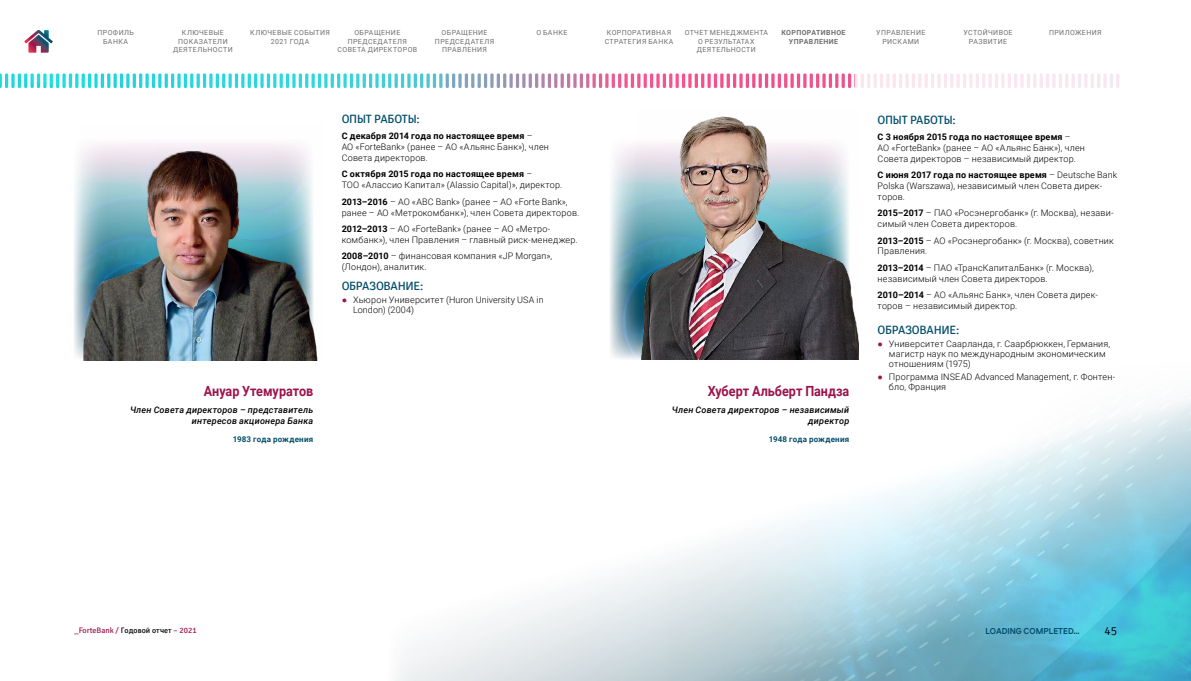
<style>
.page{position:relative;width:1191px;height:681px;background:#fff}
.page>*{position:absolute;margin:0;border:0;box-sizing:border-box;transform-origin:0 0}
.t1{font:700 14px "Roboto";color:#9c134b;scale:.9 1}
.t2{font:12px "Cignika";letter-spacing:-.025em;color:#034e6c}
.t3{font:300 12px "Cignika";color:#000}
.t4{font:300 9px/10.8px "Roboto";letter-spacing:.02em;color:#000}
.t5{font:italic 500 9px/10.8px "Roboto";letter-spacing:.02em;color:#000;text-align:right}
.t6{font:700 9px "Aeroport";color:#034e6c;scale:.9 1}
.t7{font:700 8px "Roboto";letter-spacing:.025em;color:#034e6c}
.t8{font:8px "Cignika";color:#9c134b}
.t9{font:7px/8.4px "Roboto";letter-spacing:.055em;color:#706f6f;text-align:center}
.t10{font:700 7px/8.4px "Roboto";letter-spacing:.055em;color:#706f6f;text-align:center}
.s1{font-weight:700}
.s2{font-family:"Arial";font-weight:400;color:#9c134b}
.s3{color:#000}
</style>
<div class="page">
<img style="left:397px;top:399px;width:794px;height:281px">
<svg style="left:24px;top:30px;width:29px;height:23px"></svg>
<img style="left:610px;top:145px;width:239px;height:215px">
<img style="left:74px;top:159px;width:7px;height:199px">
<img style="left:81px;top:143px;width:237px;height:217px">
<img style="left:635px;top:116px;width:223px;height:243px">
<svg style="left:0;top:73px;width:855px;height:15px"></svg>
<svg style="left:855px;top:73px;width:264px;height:15px"></svg>
<p class="t9" style="left:97px;top:28px;width:38px">ПРОФИЛЬ<br>БАНКА</p>
<p class="t9" style="left:173px;top:28px;width:61px">КЛЮЧЕВЫЕ<br>ПОКАЗАТЕЛИ<br>ДЕЯТЕЛЬНОСТИ</p>
<p class="t9" style="left:250px;top:28px;width:81px">КЛЮЧЕВЫЕ СОБЫТИЯ<br>2021 ГОДА</p>
<p class="t9" style="left:337px;top:28px;width:81px">ОБРАЩЕНИЕ<br>ПРЕДСЕДАТЕЛЯ<br>СОВЕТА ДИРЕКТОРОВ</p>
<p class="t9" style="left:435px;top:28px;width:61px">ОБРАЩЕНИЕ<br>ПРЕДСЕДАТЕЛЯ<br>ПРАВЛЕНИЯ</p>
<p class="t9" style="left:604px;top:28px;width:70px">КОРПОРАТИВНАЯ<br>СТРАТЕГИЯ БАНКА</p>
<p class="t9" style="left:684px;top:28px;width:85px">ОТЧЕТ МЕНЕДЖМЕНТА<br>О РЕЗУЛЬТАТАХ<br>ДЕЯТЕЛЬНОСТИ</p>
<p class="t10" style="left:781px;top:28px;width:65px">КОРПОРАТИВНОЕ<br>УПРАВЛЕНИЕ</p>
<p class="t9" style="left:876px;top:28px;width:51px">УПРАВЛЕНИЕ<br>РИСКАМИ</p>
<p class="t9" style="left:963px;top:28px;width:51px">УСТОЙЧИВОЕ<br>РАЗВИТИЕ</p>
<p class="t9" style="left:536px;top:28px;width:33px">О БАНКЕ</p>
<p class="t9" style="left:1049px;top:28px;width:54px">ПРИЛОЖЕНИЯ</p>
<h1 class="t1" style="left:204px;top:381px;width:123px">Ануар Утемуратов</h1>
<p class="t5" style="left:130px;top:404px;width:185px">Член Совета директоров – представитель интересов акционера Банка</p>
<p class="t7" style="left:233px;top:433px;width:82px">1983 года рождения</p>
<h2 class="t2" style="left:342px;top:112px;width:79px">ОПЫТ РАБОТЫ:</h2>
<p class="t4" style="left:342px;top:130px;width:209px"><span class="s1">С декабря 2014 года по настоящее время</span> –<br>АО «ForteBank» (ранее – АО «Альянс Банк»), член<br>Совета директоров.</p>
<p class="t4" style="left:342px;top:168px;width:222px"><span class="s1">С октября 2015 года по настоящее время</span> –<br>ТОО «Алассио Капитал» (Alassio Capital)», директор.</p>
<p class="t4" style="left:342px;top:196px;width:239px"><span class="s1">2013–2016</span> – АО «ABC Bank» (ранее – АО «Forte Bank», ранее – АО «Метрокомбанк»), член Совета директоров.</p>
<p class="t4" style="left:342px;top:223px;width:237px"><span class="s1">2012–2013</span> – АО «ForteBank» (ранее – АО «Метро&shy;комбанк»), член Правления – главный риск-менеджер.</p>
<p class="t4" style="left:342px;top:250px;width:212px"><span class="s1">2008–2010</span> – финансовая компания «JP Morgan», (Лондон), аналитик.</p>
<h2 class="t2" style="left:342px;top:279px;width:83px">ОБРАЗОВАНИЕ:</h2>
<p class="t4" style="left:353px;top:294px;width:192px;line-height:10px;text-indent:-11px"><span class="s2">●</span> Хьюрон Университет (Huron University USA in<br>London) (2004)</p>
<h1 class="t1" style="left:708px;top:381px;width:159px">Хуберт Альберт Пандза</h1>
<p class="t5" style="left:672px;top:404px;width:179px">Член Совета директоров – независимый директор</p>
<p class="t7" style="left:769px;top:433px;width:82px">1948 года рождения</p>
<h2 class="t2" style="left:877px;top:113px;width:79px">ОПЫТ РАБОТЫ:</h2>
<p class="t4" style="left:877px;top:131px;width:209px"><span class="s1">С 3 ноября 2015 года по настоящее время</span> –<br>АО «ForteBank» (ранее – АО «Альянс Банк»), член<br>Совета директоров – независимый директор.</p>
<p class="t4" style="left:877px;top:169px;width:241px"><span class="s1">С июня 2017 года по настоящее время</span> – Deutsche Bank<br>Polska (Warszawa), независимый член Совета дирек&shy;торов.</p>
<p class="t4" style="left:877px;top:207px;width:237px"><span class="s1">2015–2017</span> – ПАО «Росэнергобанк» (г. Москва), незави&shy;симый член Совета директоров.</p>
<p class="t4" style="left:877px;top:234px;width:238px"><span class="s1">2013–2015</span> – АО «Росэнергобанк» (г. Москва), советник<br>Правления.</p>
<p class="t4" style="left:877px;top:262px;width:218px"><span class="s1">2013–2014</span> – ПАО «ТрансКапиталБанк» (г. Москва), независимый член Совета директоров.</p>
<p class="t4" style="left:877px;top:289px;width:222px"><span class="s1">2010–2014</span> – АО «Альянс Банк», член Совета дирек&shy;торов – независимый директор.</p>
<h2 class="t2" style="left:877px;top:323px;width:83px">ОБРАЗОВАНИЕ:</h2>
<p class="t4" style="left:889px;top:338px;width:223px;line-height:10px;text-indent:-11px"><span class="s2">●</span> Университет Саарланда, г. Саарбрюккен, Германия, магистр наук по международным экономическим отношениям (1975)</p>
<p class="t4" style="left:889px;top:371px;width:228px;line-height:10px;text-indent:-11px"><span class="s2">●</span> Программа INSEAD Advanced Management, г. Фонтен&shy;бло, Франция</p>
<p class="t8" style="left:74px;top:625px;width:124px">_ForteBank / <span class="s3">Годовой отчет</span> – 2021</p>
<p class="t6" style="left:985px;top:624px;width:106px">LOADING COMPLETED...</p>
<h2 class="t3" style="left:1104px;top:623px;width:14px">45</h2>
</div>
